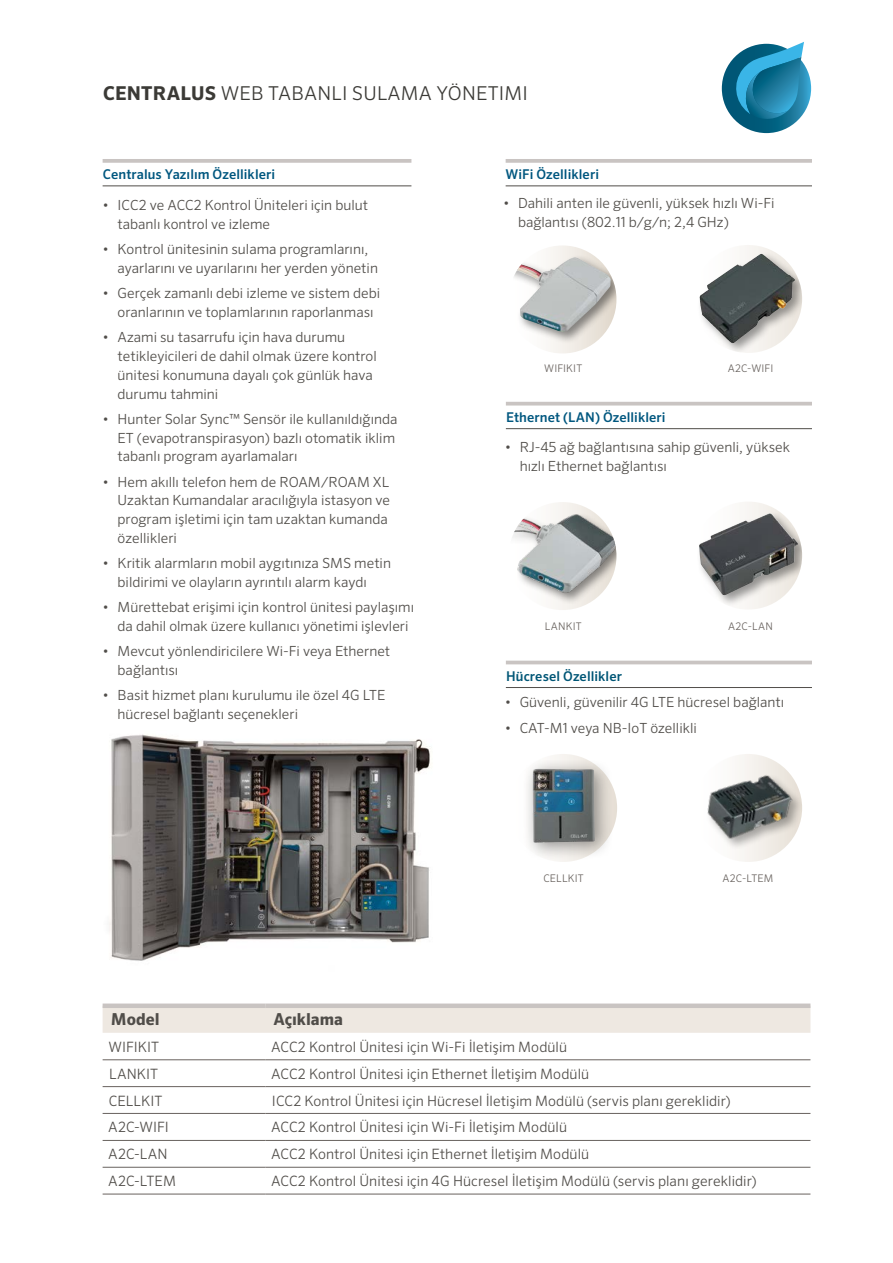
<style>
.page{position:relative;width:893px;height:1263px;background:#fff}
.page>*{position:absolute;margin:0;border:0;box-sizing:border-box;transform-origin:0 0}
.t1{font:300 19.05px "Sero Pro";letter-spacing:.01em;color:#3b3a36}
.t2{font:700 16.5px "Sero Pro";color:#504d49}
.t3{font:300 14.25px "Sero Pro";color:#504d49}
.t4{font:300 13.95px/18.8px "Sero Pro";color:#504d49}
.t5{font:500 13.5px "Sero Pro";letter-spacing:.005em;color:#00577f}
.t6{font:500 13.5px "Sero Pro";letter-spacing:.005em;color:#005676}
.t7{font:300 10.5px "Sero Pro";letter-spacing:.015em;color:#68625e}
.s1{font-weight:700}
</style>
<div class="page">
<img style="left:109px;top:734px;width:321px;height:227px">
<svg style="left:103px;top:159px;width:308px;height:4px"></svg>
<hr style="left:103px;top:186px;width:308px;height:1px;background:#504d49">
<svg style="left:506px;top:159px;width:306px;height:4px"></svg>
<hr style="left:506px;top:186px;width:306px;height:1px;background:#504d49">
<hr style="left:506px;top:661px;width:306px;height:3px;background:#c9c4c2">
<hr style="left:506px;top:687px;width:306px;height:1px;background:#504d49">
<hr style="left:506px;top:402px;width:306px;height:3px;background:#c9c4c2">
<hr style="left:506px;top:428px;width:306px;height:1px;background:#504d49">
<svg style="left:722px;top:44px;width:89px;height:89px"></svg>
<svg style="left:732px;top:42px;width:72px;height:80px;background:#2d89ac"></svg>
<svg style="left:508px;top:245px;width:108px;height:108px"></svg>
<div style="left:508px;top:254px;width:108px;height:91px;background:#000;opacity:.45"></div>
<svg style="left:562px;top:257px;width:12px;height:6px"></svg>
<img style="left:508px;top:502px;width:108px;height:108px;border-radius:54px">
<div style="left:694px;top:245px;width:108px;height:108px;background:#f9f7f5;border-radius:50%"></div>
<div style="left:697px;top:251px;width:105px;height:102px;background:#000;opacity:.4"></div>
<img style="left:747px;top:254px;width:14px;height:9px">
<div style="left:694px;top:502px;width:108px;height:108px;background:#f8f5f3;border-radius:50%"></div>
<div style="left:694px;top:510px;width:108px;height:100px;background:#000;opacity:.4"></div>
<img style="left:751px;top:513px;width:17px;height:8px">
<svg style="left:509px;top:754px;width:108px;height:108px"></svg>
<div style="left:521px;top:760px;width:93px;height:99px;background:#000;opacity:.4"></div>
<img style="left:532px;top:760px;width:39px;height:68px">
<div style="left:103px;top:1008px;width:707px;height:25px;background:#eee8e1"></div>
<hr style="left:103px;top:1059px;width:163px;height:1px;background:#68625e">
<hr style="left:266px;top:1059px;width:544px;height:1px;background:#68625e">
<hr style="left:103px;top:1086px;width:163px;height:1px;background:#68625e">
<hr style="left:266px;top:1086px;width:544px;height:1px;background:#68625e">
<hr style="left:103px;top:1113px;width:163px;height:1px;background:#68625e">
<hr style="left:266px;top:1113px;width:544px;height:1px;background:#68625e">
<hr style="left:103px;top:1140px;width:163px;height:1px;background:#68625e">
<hr style="left:266px;top:1140px;width:544px;height:1px;background:#68625e">
<hr style="left:103px;top:1167px;width:163px;height:1px;background:#68625e">
<hr style="left:266px;top:1167px;width:544px;height:1px;background:#68625e">
<div style="left:103px;top:1003px;width:163px;height:5px;background:#c9c4c2"></div>
<div style="left:266px;top:1003px;width:544px;height:5px;background:#c9c4c2"></div>
<hr style="left:103px;top:1194px;width:163px;height:1px;background:#68625e">
<hr style="left:266px;top:1194px;width:544px;height:1px;background:#68625e">
<img style="left:694px;top:754px;width:108px;height:108px;border-radius:54px">
<h1 class="t1" style="left:103px;top:82px;width:426px"><span class="s1">CENTRALUS</span> WEB TABANLI SULAMA YÖNETIMI</h1>
<p class="t5" style="left:103px;top:166px;width:174px">Centralus Yazılım Özellikleri</p>
<p class="t4" style="left:118px;top:196px;width:252px;text-indent:-15px">• ICC2 ve ACC2 Kontrol Üniteleri için bulut tabanlı kontrol ve izleme</p>
<p class="t4" style="left:118px;top:240px;width:262px;text-indent:-15px">• Kontrol ünitesinin sulama programlarını, ayarlarını ve uyarılarını her yerden yönetin</p>
<p class="t4" style="left:118px;top:284px;width:264px;text-indent:-15px">• Gerçek zamanlı debi izleme ve sistem debi oranlarının ve toplamlarının raporlanması</p>
<p class="t4" style="left:118px;top:328px;width:261px;text-indent:-15px">• Azami su tasarrufu için hava durumu tetikleyicileri de dahil olmak üzere kontrol ünitesi konumuna dayalı çok günlük hava durumu tahmini</p>
<p class="t4" style="left:118px;top:409px;width:281px;text-indent:-15px">• Hunter Solar Sync™ Sensör ile kullanıldığında<br>ET (evapotranspirasyon) bazlı otomatik iklim tabanlı program ayarlamaları</p>
<p class="t4" style="left:118px;top:472px;width:274px;text-indent:-15px">• Hem akıllı telefon hem de ROAM/ROAM XL Uzaktan Kumandalar aracılığıyla istasyon ve program işletimi için tam uzaktan kumanda özellikleri</p>
<p class="t4" style="left:118px;top:554px;width:275px;text-indent:-15px">• Kritik alarmların mobil aygıtınıza SMS metin bildirimi ve olayların ayrıntılı alarm kaydı</p>
<p class="t4" style="left:118px;top:598px;width:298px;text-indent:-15px">• Mürettebat erişimi için kontrol ünitesi paylaşımı da dahil olmak üzere kullanıcı yönetimi işlevleri</p>
<p class="t4" style="left:118px;top:642px;width:274px;text-indent:-15px">• Mevcut yönlendiricilere Wi-Fi veya Ethernet bağlantısı</p>
<p class="t4" style="left:118px;top:686px;width:269px;text-indent:-15px">• Basit hizmet planı kurulumu ile özel 4G LTE hücresel bağlantı seçenekleri</p>
<p class="t5" style="left:505px;top:166px;width:95px">WiFi Özellikleri</p>
<p class="t4" style="left:518px;top:194px;width:258px;text-indent:-15px">• Dahili anten ile güvenli, yüksek hızlı Wi-Fi bağlantısı (802.11 b/g/n; 2,4 GHz)</p>
<p class="t7" style="left:544px;top:362px;width:40px">WIFIKIT</p>
<p class="t7" style="left:728px;top:362px;width:47px">A2C-WIFI</p>
<p class="t5" style="left:506px;top:409px;width:161px">Ethernet (LAN) Özellikleri</p>
<p class="t4" style="left:520px;top:437px;width:272px;text-indent:-15px">• RJ-45 ağ bağlantısına sahip güvenli, yüksek hızlı Ethernet bağlantısı</p>
<p class="t7" style="left:545px;top:620px;width:38px">LANKIT</p>
<p class="t7" style="left:728px;top:620px;width:46px">A2C-LAN</p>
<p class="t6" style="left:506px;top:668px;width:117px">Hücresel Özellikler</p>
<p class="t4" style="left:505px;top:693px;width:281px">• Güvenli, güvenilir 4G LTE hücresel bağlantı</p>
<p class="t4" style="left:505px;top:718px;width:194px">• CAT-M1 veya NB-IoT özellikli</p>
<p class="t7" style="left:543px;top:872px;width:42px">CELLKIT</p>
<p class="t7" style="left:722px;top:872px;width:52px">A2C-LTEM</p>
<p class="t2" style="left:111px;top:1009px;width:50px">Model</p>
<p class="t2" style="left:273px;top:1009px;width:71px">Açıklama</p>
<p class="t3" style="left:109px;top:1038px;width:52px">WIFIKIT</p>
<p class="t3" style="left:271px;top:1038px;width:297px">ACC2 Kontrol Ünitesi için Wi-Fi İletişim Modülü</p>
<p class="t3" style="left:109px;top:1065px;width:51px">LANKIT</p>
<p class="t3" style="left:271px;top:1065px;width:319px">ACC2 Kontrol Ünitesi için Ethernet İletişim Modülü</p>
<p class="t3" style="left:109px;top:1092px;width:55px">CELLKIT</p>
<p class="t3" style="left:272px;top:1092px;width:460px">ICC2 Kontrol Ünitesi için Hücresel İletişim Modülü (servis planı gereklidir)</p>
<p class="t3" style="left:108px;top:1119px;width:62px">A2C-WIFI</p>
<p class="t3" style="left:271px;top:1119px;width:297px">ACC2 Kontrol Ünitesi için Wi-Fi İletişim Modülü</p>
<p class="t3" style="left:108px;top:1146px;width:61px">A2C-LAN</p>
<p class="t3" style="left:271px;top:1146px;width:319px">ACC2 Kontrol Ünitesi için Ethernet İletişim Modülü</p>
<p class="t3" style="left:108px;top:1173px;width:69px">A2C-LTEM</p>
<p class="t3" style="left:271px;top:1173px;width:487px">ACC2 Kontrol Ünitesi için 4G Hücresel İletişim Modülü (servis planı gereklidir)</p>
</div>
